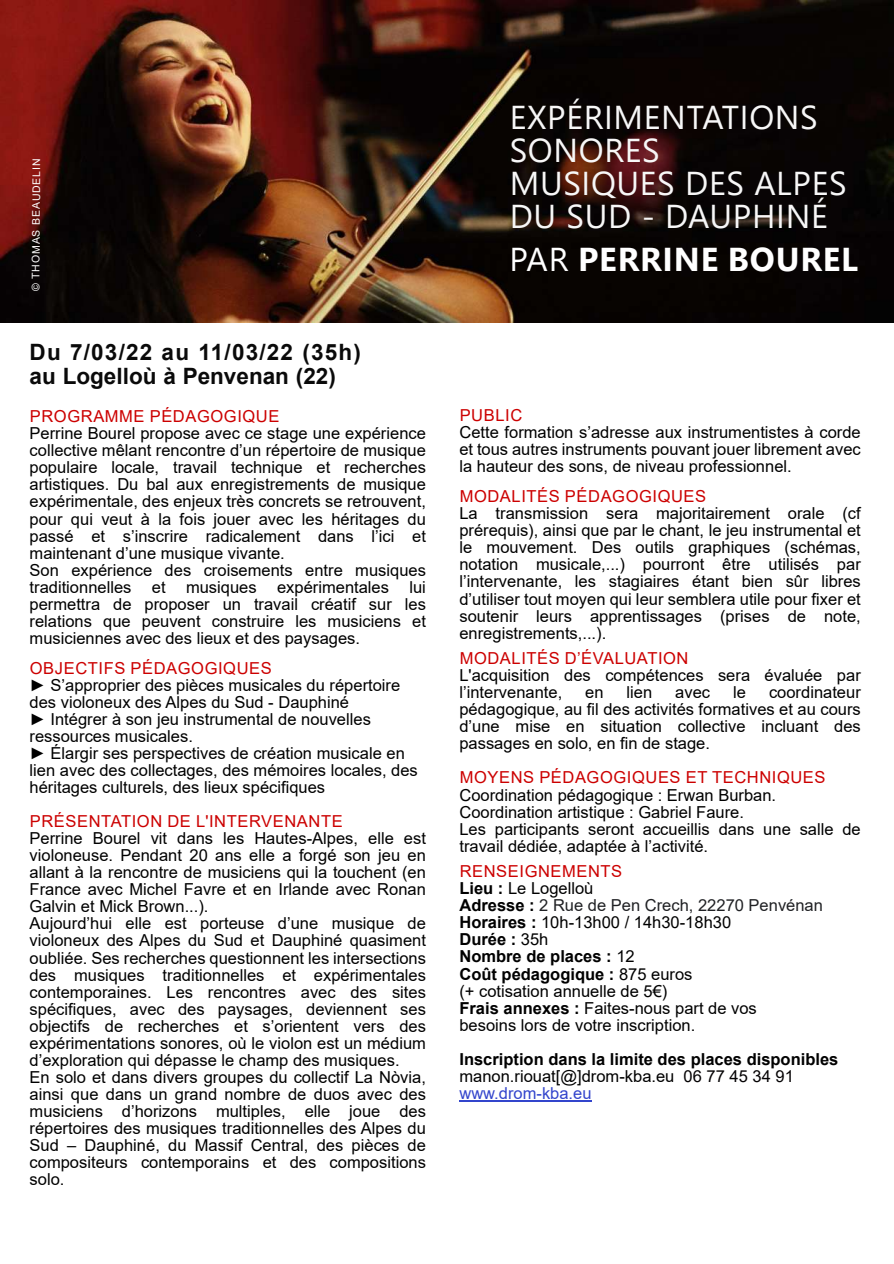
<style>
.page{position:relative;width:894px;height:1264px;background:#fff}
.page>*{position:absolute;margin:0;border:0;box-sizing:border-box;transform-origin:0 0}
.t1{font:33px/33px "Segoe UI";letter-spacing:.02em;color:#f7f7f7}
.t2{font:700 33px "Segoe UI";letter-spacing:.025em;color:#fff}
.t3{font:700 22.5px/24px "Arial";color:#0a0a0a}
.t4{font:16.5px/17.1px "Arial";color:#000}
.t5{font:16.5px "Arial";letter-spacing:.035em;color:#c00}
.t6{font:700 16.5px/17.1px "Arial";color:#000}
.t7{font:10.5px "Arial";letter-spacing:.085em;color:#fff}
.s1{font-weight:400}
.s2{color:#c00}
.s3{font-weight:700}
.s4{color:#202124}
.s5{font-weight:400;color:#040203}
.s6{font-weight:400;color:#3345cc}
</style>
<div class="page">
<img style="left:0;top:0;width:893px;height:322px">
<hr style="left:459px;top:1100px;width:132px;height:1px;background:#3345cc">
<p class="t7" style="left:32px;top:290px;width:134px;rotate:-90deg">© THOMAS BEAUDELIN</p>
<h2 class="t3" style="left:30px;top:342px;width:333px">Du 7/03/22 au 11/03/22 (35h) au Logelloù à Penvenan (22)</h2>
<p class="t5" style="left:30px;top:410px;width:251px">PROGRAMME PÉDAGOGIQUE</p>
<p class="t4" style="left:30px;top:426px;width:398px">Perrine Bourel propose avec ce stage une expérience collective mêlant rencontre d’un répertoire de musique populaire locale, travail technique et recherches artistiques. Du bal aux enregistrements de musique expérimentale, des enjeux très concrets se retrouvent, pour qui veut à la fois jouer avec les héritages du passé et s’inscrire radicalement dans l’ici et maintenant d’une musique vivante.<br>Son expérience des croisements entre musiques traditionnelles et musiques expérimentales lui permettra de proposer un travail créatif sur les relations que peuvent construire les musiciens et musiciennes avec des lieux et des paysages.</p>
<p class="t5" style="left:30px;top:661px;width:243px">OBJECTIFS PÉDAGOGIQUES</p>
<p class="t4" style="left:30px;top:677px;width:389px">► S’approprier des pièces musicales du répertoire des violoneux des Alpes du Sud - Dauphiné<br>► Intégrer à son jeu instrumental de nouvelles ressources musicales.<br>► Élargir ses perspectives de création musicale en lien avec des collectages, des mémoires locales, des héritages culturels, des lieux spécifiques</p>
<p class="t5" style="left:30px;top:815px;width:314px">PRÉSENTATION DE L'INTERVENANTE</p>
<p class="t4" style="left:30px;top:831px;width:398px">Perrine Bourel vit dans les Hautes-Alpes, elle est violoneuse. Pendant 20 ans elle a forgé son jeu en allant à la rencontre de musiciens qui la touchent (en France avec Michel Favre et en Irlande avec Ronan Galvin et Mick Brown...).<br>Aujourd’hui elle est porteuse d’une musique de violoneux des Alpes du Sud et Dauphiné quasiment oubliée. Ses recherches questionnent les intersections des musiques traditionnelles et expérimentales contemporaines. Les rencontres avec des sites spécifiques, avec des paysages, deviennent ses objectifs de recherches et s’orientent vers des expérimentations sonores, où le violon est un médium d’exploration qui dépasse le champ des musiques.<br>En solo et dans divers groupes du collectif La Nòvia, ainsi que dans un grand nombre de duos avec des musiciens d’horizons multiples, elle joue des répertoires des musiques traditionnelles des Alpes du Sud – Dauphiné, du Massif Central, des pièces de compositeurs contemporains et des compositions solo.</p>
<h1 class="t1" style="left:509px;top:104px;width:338px">EXPÉRIMENTATIONS<br>SONORES<br>MUSIQUES DES ALPES<br>DU SUD - DAUPHINÉ</h1>
<h1 class="t2" style="left:509px;top:247px;width:350px"><span class="s1">PAR</span> PERRINE BOUREL</h1>
<p class="t5" style="left:459px;top:409px;width:64px">PUBLIC</p>
<p class="t4" style="left:459px;top:425px;width:403px;text-align:justify">Cette formation s’adresse aux instrumentistes à corde et tous autres instruments pouvant jouer librement avec la hauteur des sons, de niveau professionnel.</p>
<p class="t5" style="left:459px;top:490px;width:248px">MODALITÉS PÉDAGOGIQUES</p>
<p class="t4" style="left:459px;top:506px;width:403px;text-align:justify">La transmission sera majoritairement orale (cf prérequis), ainsi que par le chant, le jeu instrumental et le mouvement. Des outils graphiques (schémas, notation musicale,...) pourront être utilisés par l’intervenante, les stagiaires étant bien sûr libres d’utiliser tout moyen qui leur semblera utile pour fixer et soutenir leurs apprentissages (prises de note, enregistrements,...).</p>
<p class="t5" style="left:459px;top:652px;width:230px">MODALITÉS D’ÉVALUATION</p>
<p class="t4" style="left:459px;top:668px;width:403px">L'acquisition des compétences sera évaluée par l’intervenante,</p>
<p class="t4" style="left:459px;top:685px;width:403px;text-align:justify;text-indent:309px">coordinateur pédagogique, au fil des activités formatives et au cours d’une mise en situation collective incluant des passages en solo, en fin de stage.</p>
<p class="t5" style="left:459px;top:771px;width:367px">MOYENS PÉDAGOGIQUES ET TECHNIQUES</p>
<p class="t4" style="left:459px;top:787px;width:403px">Coordination pédagogique : Erwan Burban.<br>Coordination artistique : Gabriel Faure.<br>Les participants seront accueillis dans une salle de travail dédiée, adaptée à l’activité.</p>
<p class="t4" style="left:459px;top:864px;width:365px"><span class="s2">RENSEIGNEMENTS<br></span><span class="s3">Lieu :</span> Le Logelloù<br><span class="s3">Adresse :</span> <span class="s4">2 Rue de Pen Crech, 22270 Penvénan<br></span><span class="s3">Horaires :</span> 10h-13h00 / 14h30-18h30<br><span class="s3">Durée :</span> 35h<br><span class="s3">Nombre de places :</span> 12<br><span class="s3">Coût pédagogique :</span> 875 euros<br>(+ cotisation annuelle de 5€)<br><span class="s3">Frais annexes :</span> Faites-nous part de vos<br>besoins lors de votre inscription.</p>
<p class="t6" style="left:459px;top:1051px;width:380px">Inscription dans la limite des places disponibles <span class="s1">manon.riouat[@]drom-kba.eu</span> <span class="s5">06 77 45 34 91 </span><span class="s6">www.drom-kba.eu</span></p>
<p class="t4" style="left:585px;top:685px;width:20px">en</p>
<p class="t4" style="left:626px;top:685px;width:27px">lien</p>
<p class="t4" style="left:675px;top:685px;width:36px">avec</p>
<p class="t4" style="left:732px;top:685px;width:14px">le</p>
</div>
